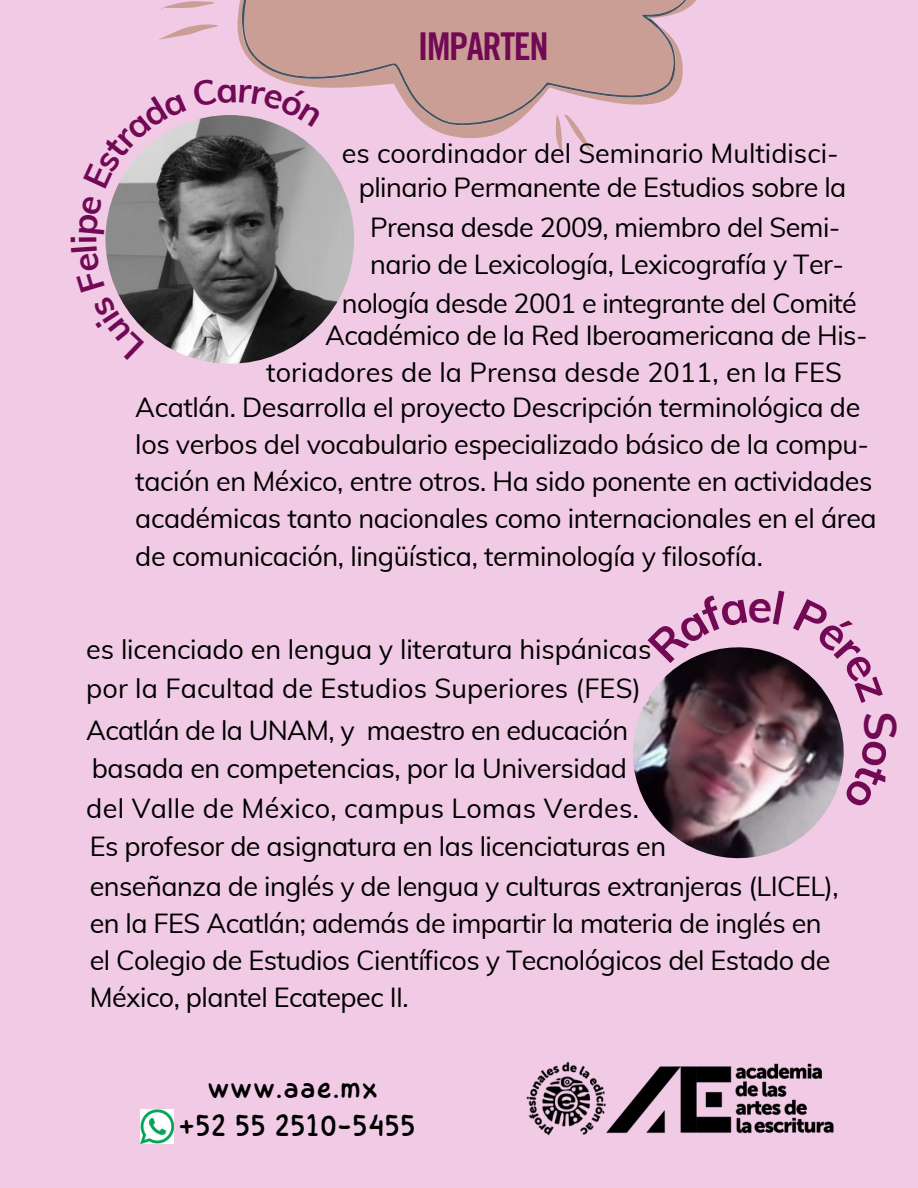
<style>
.page{position:relative;width:918px;height:1188px;background:#f1cae6}
.page>*{position:absolute;margin:0;border:0;box-sizing:border-box;transform-origin:0 0}
.t1{font:38.4px "Trade Gothic LT Pro Bd Cn 20";letter-spacing:-.035em;color:#720955}
.t2{font:700 34.95px "Muli";color:#720955}
.t3{font:30.75px/38.2px "Childos Arabic";letter-spacing:.045em;color:#000;text-align:center}
.t4{font:27px/36.8px "Muli";letter-spacing:-.015em;color:#000}
</style>
<div class="page">
<svg style="left:184px;top:0;width:512px;height:135px"></svg>
<svg style="left:190px;top:0;width:482px;height:92px;fill:#ca9e94"></svg>
<img style="left:105px;top:115px;width:249px;height:249px;border-radius:50%">
<img style="left:633px;top:658px;width:210px;height:201px">
<img style="left:526px;top:1061px;width:75px;height:75px">
<img style="left:601px;top:1063px;width:233px;height:71px">
<img style="left:140px;top:1110px;width:34px;height:33px">
<svg style="left:105px;top:246px;width:39px;height:84px"></svg>
<svg style="left:116px;top:93px;width:70px;height:96px"></svg>
<svg style="left:192px;top:78px;width:129px;height:49px"></svg>
<svg style="left:647px;top:647px;width:137px;height:16px"></svg>
<svg style="left:793px;top:658px;width:50px;height:45px"></svg>
<svg style="left:843px;top:741px;width:1px;height:24px"></svg>
<p class="t1" style="left:418px;top:32px;width:132px">IMPARTEN</p>
<p class="t2" style="left:61px;top:244px;width:11px;rotate:-90deg">i</p>
<p class="t4" style="left:342px;top:134px;width:498px">es coordinador del Seminario Multidisci-</p>
<p class="t4" style="left:359px;top:167px;width:489px;line-height:39.9px;text-align:center">plinario Permanente de Estudios sobre la<br>Prensa desde 2009, miembro del Semi-</p>
<p class="t4" style="left:370px;top:245px;width:475px">nario de Lexicología, Lexicografía y Ter-</p>
<p class="t4" style="left:342px;top:285px;width:517px">nología desde 2001 e integrante del Comité</p>
<h2 class="t4" style="left:325px;top:317px;width:544px">Académico de la Red Iberoamericana de His-</h2>
<p class="t4" style="left:135px;top:353px;width:743px;text-indent:131px">toriadores de la Prensa desde 2011, en la FES Acatlán. Desarrolla el proyecto Descripción terminológica de los verbos del vocabulario especializado básico de la compu&shy;tación en México, entre otros. Ha sido ponente en actividades académicas tanto nacionales como internacionales en el área de comunicación, lingüística, terminología y filosofía.</p>
<p class="t4" style="left:86px;top:628px;width:567px;line-height:40.5px">es licenciado en lengua y literatura hispánicas por la Facultad de Estudios Superiores (FES)<br>Acatlán de la UNAM, y maestro en educación</p>
<p class="t4" style="left:86px;top:748px;width:754px;line-height:39.2px">basada en competencias, por la Universidad<br>del Valle de México, campus Lomas Verdes.<br>Es profesor de asignatura en las licenciaturas en<br>enseñanza de inglés y de lengua y culturas extranjeras (LICEL),</p>
<p class="t4" style="left:90px;top:904px;width:742px;line-height:37.2px">en la FES Acatlán; además de impartir la materia de inglés en el Colegio de Estudios Científicos y Tecnológicos del Estado de<br>México, plantel Ecatepec II.</p>
<p class="t3" style="left:179px;top:1069px;width:238px">www.aae.mx<br>+52 55 2510-5455</p>
</div>
